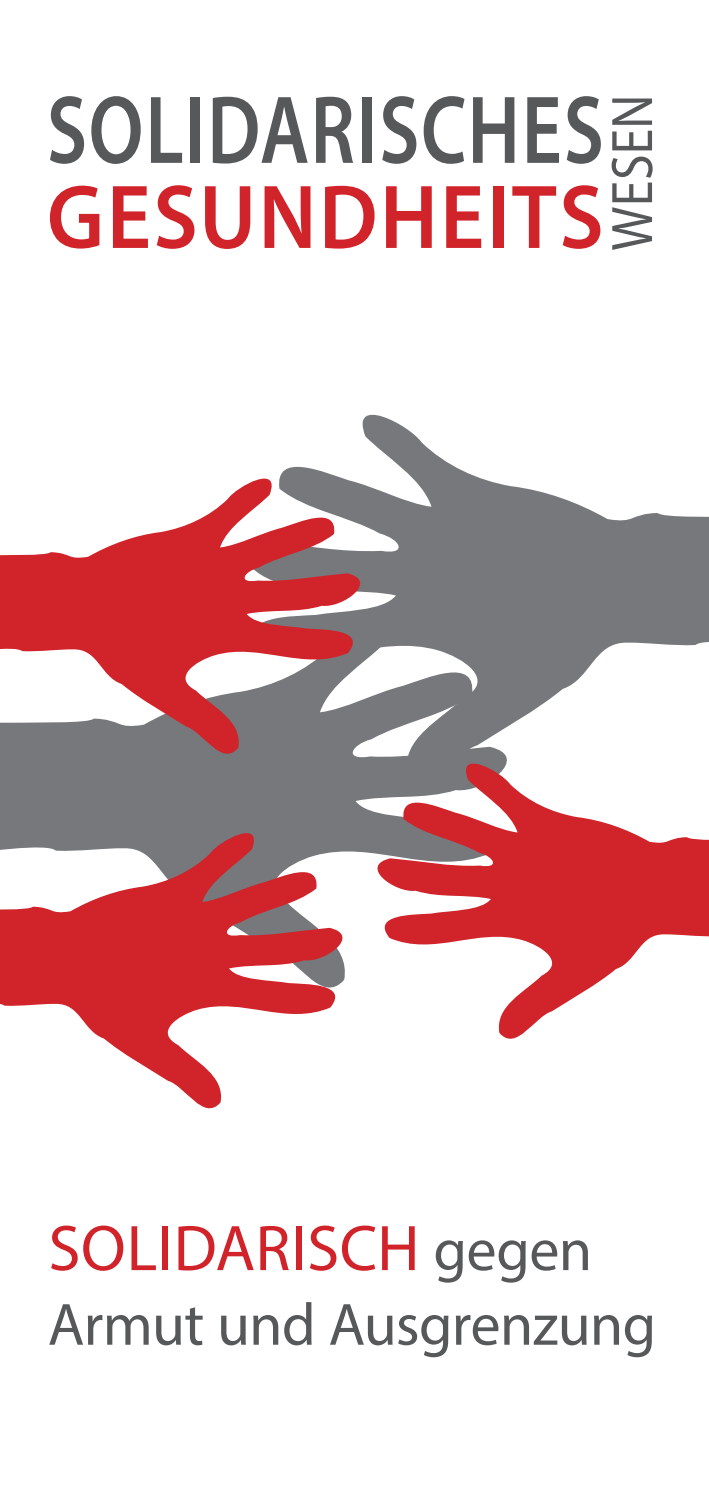
<style>
.page{position:relative;width:709px;height:1489px;background:#fff}
.page>*{position:absolute;margin:0;border:0;box-sizing:border-box;transform-origin:0 0}
.t1{font:600 97.25px "Myriad Pro";letter-spacing:.02em;color:#57585a;scale:.8 1}
.t2{font:600 91.5px "Myriad Pro";letter-spacing:.025em;color:#d1232a;scale:.94 1}
.t3{font:65px "Myriad Pro";letter-spacing:.005em;color:#d1232a}
.t4{font:60px "Myriad Pro";letter-spacing:-.015em;color:#57585a}
.t5{font:59px "Myriad Pro";letter-spacing:.005em;color:#57585a;scale:.88 1}
.s1{font-size:60px;color:#57585a}
</style>
<div class="page">
<svg style="left:0;top:753px;width:377px;height:229px;background:#8a8c8e"></svg>
<svg style="left:244px;top:415px;width:465px;height:367px;fill:#76787b"></svg>
<svg style="left:0;top:478px;width:360px;height:275px"></svg>
<svg style="left:0;top:833px;width:342px;height:275px"></svg>
<svg style="left:377px;top:763px;width:332px;height:275px"></svg>
<h1 class="t1" style="left:47px;top:68px;width:698px">SOLIDARISCHES</h1>
<h2 class="t2" style="left:47px;top:159px;width:594px">GESUNDHEITS</h2>
<p class="t5" style="left:596px;top:251px;width:179px;rotate:-90deg">WESEN</p>
<p class="t3" style="left:48px;top:1208px;width:545px">SOLIDARISCH <span class="s1">gegen</span></p>
<p class="t4" style="left:48px;top:1287px;width:610px">Armut und Ausgrenzung</p>
</div>
